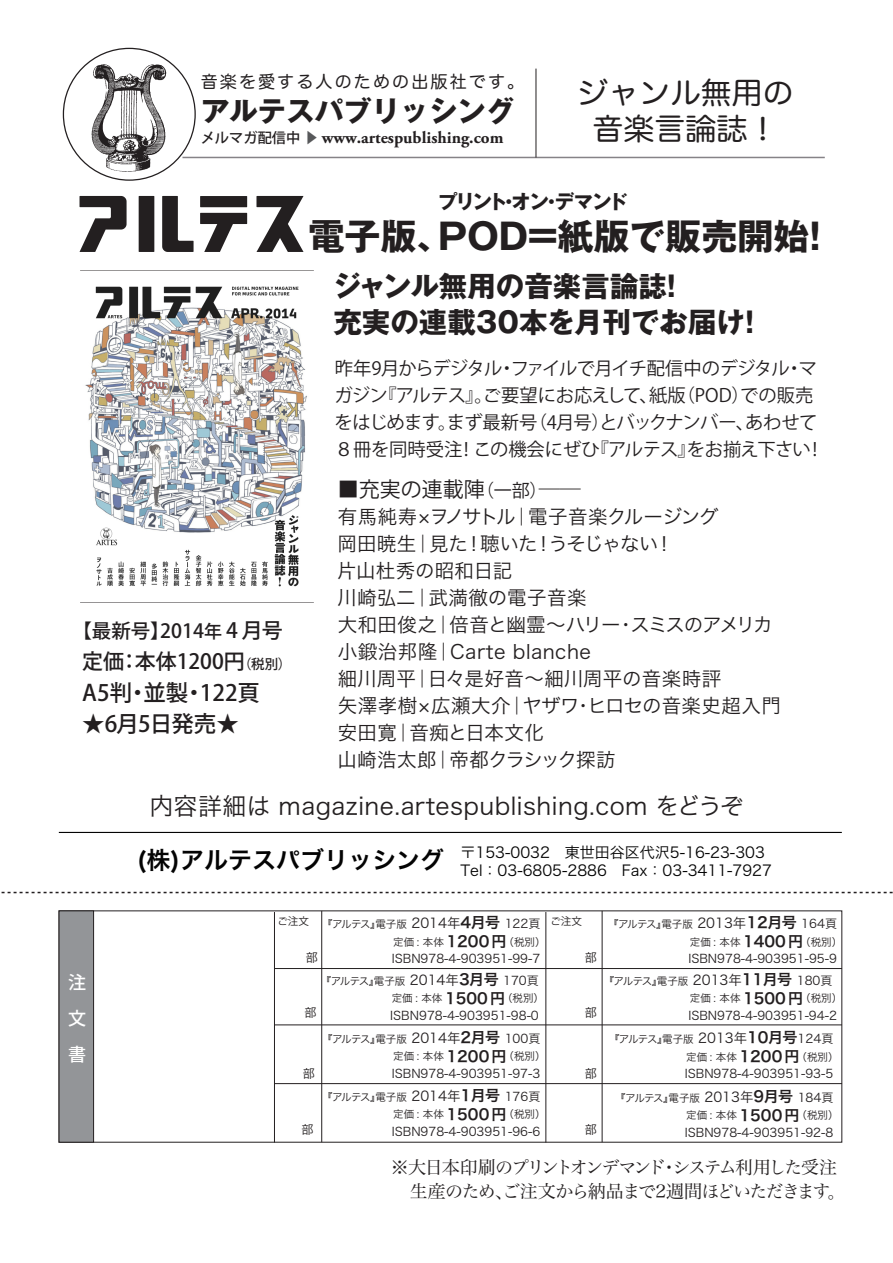
<style>
.page{position:relative;width:893px;height:1263px;background:#fff}
.page>*{position:absolute;margin:0;border:0;box-sizing:border-box;transform-origin:0 0}
.t1{font:700 36px "Gothic MB101 Pro";color:#231f20}
.t2{font:30px/36px "Hira Maru Pro W4";color:#231f20;text-align:center}
.t3{font:700 28.5px/36px "Gothic MB101 Pro";color:#231f20}
.t4{font:24px "Hira Kaku Pro N W3";letter-spacing:.02em;color:#231f20}
.t5{font:24px "Hira Kaku Pro W6";color:#030303}
.t6{font:500 22.5px "Koz Go Pr 6 N";color:#231f20}
.t7{font:500 21px "Koz Go Pr 6 N";color:#231f20}
.t8{font:21px "Koz Go Pr 6 N";color:#231f20}
.t9{font:19.5px/27px "Hira Kaku Pro W3";letter-spacing:.01em;color:#231f20}
.t10{font:500 19.5px "Koz Go Pr 6 N";color:#231f20}
.t11{font:700 19.5px "Gothic MB101 Pro";letter-spacing:-.11em;color:#231f20}
.t12{font:18.3px/27px "Koz Go Pr 6 N";letter-spacing:-.03em;color:#231f20}
.t13{font:18px/24px "Hira Min Pro N W3";letter-spacing:-.085em;color:#231f20}
.t14{font:500 18px "Koz Go Pro";color:#fff}
.t15{font:700 17.1px "Adobe Garamond Pro";color:#231f20}
.t16{font:17.1px "Hira Maru Pro W4";letter-spacing:.12em;color:#231f20}
.t17{font:15px/18px "Hira Kaku Pro W3";color:#030303}
.t18{font:12px "Hira Kaku Pro N W3";color:#231f20}
.t19{font:12px "Hira Kaku Pro W3";color:#231f20}
.t20{font:10.5px "Hira Kaku Pro N W3";letter-spacing:-.06em;color:#231f20}
.t21{font:10.5px "Hira Kaku Pro W3";color:#231f20}
.t22{font:10.5px "Koz Go Pro";color:#231f20}
.s1{font-family:"Koz Go Pro";font-weight:500;font-size:14.25px}
.s2{font-family:"Koz Go Pro";font-weight:500;font-size:14.25px;color:#57585a}
.s3{font-size:18px}
.s4{font-size:21px}
.s5{font-size:13.5px}
.s6{font-family:"Hira Kaku Pro N W6";font-size:15px}
.s7{font-size:12px}
.s8{font-family:"Hira Kaku Pro W6";font-size:15px}
</style>
<div class="page">
<hr style="left:545px;top:912px;width:1px;height:230px;background:#231f20">
<hr style="left:602px;top:911px;width:1px;height:231px;background:#231f20">
<hr style="left:274px;top:912px;width:1px;height:230px;background:#231f20">
<hr style="left:59px;top:832px;width:783px;height:1px;background:#030303">
<hr style="left:321px;top:911px;width:1px;height:231px;background:#231f20">
<hr style="left:182px;top:157px;width:643px;height:1px;background:#868387">
<hr style="left:536px;top:69px;width:1px;height:88px;background:#231f20">
<svg style="left:92px;top:64px;width:74px;height:108px"></svg>
<hr style="left:274px;top:1024px;width:568px;height:1px;background:#231f20">
<hr style="left:274px;top:968px;width:568px;height:1px;background:#231f20">
<hr style="left:274px;top:1083px;width:568px;height:1px;background:#231f20">
<svg style="left:80px;top:196px;width:47px;height:56px"></svg>
<svg style="left:139px;top:196px;width:15px;height:56px"></svg>
<svg style="left:162px;top:196px;width:32px;height:56px"></svg>
<svg style="left:256px;top:196px;width:48px;height:56px"></svg>
<svg style="left:200px;top:196px;width:48px;height:11px"></svg>
<svg style="left:200px;top:213px;width:47px;height:39px"></svg>
<svg style="left:2px;top:892px;width:891px;height:1px"></svg>
<div style="left:59px;top:910px;width:35px;height:232px;background:#939598;border:1px solid #231f20"></div>
<img style="left:85px;top:286px;width:222px;height:301px">
<p class="t16" style="left:201px;top:66px;width:325px">音楽を愛する人のための出版社です。</p>
<h3 class="t3" style="left:201px;top:90px;width:315px">アルテスパブリッシング</h3>
<p class="t15" style="left:201px;top:128px;width:304px"><span class="s1">メルマガ配信中</span> <span class="s2">▶</span> www.artespublishing.com</p>
<h2 class="t2" style="left:577px;top:73px;width:218px">ジャンル無用の音楽言論誌！</h2>
<p class="t11" style="left:438px;top:186px;width:191px">プリント・オン・デマンド</p>
<h1 class="t1" style="left:308px;top:206px;width:526px">電子版、POD＝紙版で販売開始！</h1>
<h3 class="t3" style="left:333px;top:264px;width:433px">ジャンル無用の音楽言論誌！<br>充実の連載30本を月刊でお届け！</h3>
<p class="t12" style="left:334px;top:355px;width:491px">昨年9月からデジタル・ファイルで月イチ配信中のデジタル・マガジン『アルテス』。ご要望にお応えして、紙版（POD）での販売をはじめます。まず最新号（4月号）とバックナンバー、あわせて８冊を同時受注！ この機会にぜひ『アルテス』をお揃え下さい！</p>
<p class="t8" style="left:338px;top:478px;width:244px">■充実の連載陣<span class="s3">（一部）</span>──</p>
<p class="t9" style="left:337px;top:502px;width:445px">有馬純寿×ヲノサトル｜電子音楽クルージング<br>岡田暁生｜見た！聴いた！うそじゃない！<br>片山杜秀の昭和日記<br>川崎弘二｜武満徹の電子音楽<br>大和田俊之｜倍音と幽霊～ハリー・スミスのアメリカ小鍛治邦隆｜Carte blanche<br>細川周平｜日々是好音～細川周平の音楽時評<br>矢澤孝樹×広瀬大介｜ヤザワ・ヒロセの音楽史超入門安田寛｜音痴と日本文化<br>山崎浩太郎｜帝都クラシック探訪</p>
<p class="t4" style="left:149px;top:784px;width:596px">内容詳細は magazine.artespublishing.com をどうぞ</p>
<p class="t10" style="left:73px;top:620px;width:212px">【最新号】2014<span class="s3">年</span> <span class="s4">4 月号</span></p>
<p class="t7" style="left:82px;top:650px;width:211px">定価：本体1200円<span class="s5">（税別）</span></p>
<p class="t6" style="left:82px;top:680px;width:179px">A5判・並製・122頁</p>
<p class="t6" style="left:82px;top:711px;width:158px">★6月5日発売★</p>
<p class="t14" style="left:68px;top:971px;width:19px">注</p>
<p class="t14" style="left:68px;top:1007px;width:19px">文</p>
<p class="t14" style="left:68px;top:1043px;width:19px">書</p>
<p class="t17" style="left:461px;top:842px;width:313px">〒153-0032　東世田谷区代沢5-16-23-303<br>Tel：03-6805-2886　Fax：03-3411-7927</p>
<p class="t5" style="left:137px;top:838px;width:333px">(株)アルテスパブリッシング　</p>
<p class="t22" style="left:277px;top:915px;width:33px">ご注文</p>
<p class="t19" style="left:306px;top:947px;width:13px">部</p>
<p class="t19" style="left:304px;top:1002px;width:13px">部</p>
<p class="t19" style="left:303px;top:1063px;width:13px">部</p>
<p class="t19" style="left:301px;top:1119px;width:13px">部</p>
<p class="t20" style="left:322px;top:915px;width:220px">『アルテス』電子版 <span class="s5">2014年</span><span class="s6">4月号</span> <span class="s7">122頁</span></p>
<p class="t21" style="left:393px;top:932px;width:154px">定価 : 本体 <span class="s8">1200円</span>（税別）</p>
<p class="t18" style="left:392px;top:948px;width:150px">ISBN978-4-903951-99-7</p>
<p class="t20" style="left:321px;top:971px;width:220px">『アルテス』電子版 <span class="s5">2014年</span><span class="s6">3月号</span> <span class="s7">170頁</span></p>
<p class="t21" style="left:392px;top:989px;width:154px">定価 : 本体 <span class="s8">1500円</span>（税別）</p>
<p class="t18" style="left:390px;top:1004px;width:150px">ISBN978-4-903951-98-0</p>
<p class="t20" style="left:322px;top:1030px;width:220px">『アルテス』電子版 <span class="s5">2014年</span><span class="s6">2月号</span> <span class="s7">100頁</span></p>
<p class="t21" style="left:393px;top:1047px;width:154px">定価 : 本体 <span class="s8">1200円</span>（税別）</p>
<p class="t18" style="left:392px;top:1063px;width:150px">ISBN978-4-903951-97-3</p>
<p class="t20" style="left:322px;top:1088px;width:220px">『アルテス』電子版 <span class="s5">2014年</span><span class="s6">1月号</span> <span class="s7">176頁</span></p>
<p class="t21" style="left:393px;top:1105px;width:154px">定価 : 本体 <span class="s8">1500円</span>（税別）</p>
<p class="t18" style="left:392px;top:1121px;width:150px">ISBN978-4-903951-96-6</p>
<p class="t22" style="left:550px;top:915px;width:33px">ご注文</p>
<p class="t19" style="left:585px;top:947px;width:13px">部</p>
<p class="t19" style="left:585px;top:1002px;width:13px">部</p>
<p class="t19" style="left:585px;top:1063px;width:13px">部</p>
<p class="t19" style="left:585px;top:1119px;width:13px">部</p>
<p class="t20" style="left:608px;top:915px;width:230px">『アルテス』電子版 <span class="s5">2013年</span><span class="s6">12月号</span> <span class="s7">164頁</span></p>
<p class="t21" style="left:690px;top:932px;width:154px">定価 : 本体 <span class="s8">1400円</span>（税別）</p>
<p class="t18" style="left:688px;top:948px;width:150px">ISBN978-4-903951-95-9</p>
<p class="t20" style="left:604px;top:972px;width:230px">『アルテス』電子版 <span class="s5">2013年</span><span class="s6">11月号</span> <span class="s7">180頁</span></p>
<p class="t21" style="left:690px;top:989px;width:154px">定価 : 本体 <span class="s8">1500円</span>（税別）</p>
<p class="t18" style="left:688px;top:1005px;width:150px">ISBN978-4-903951-94-2</p>
<p class="t20" style="left:609px;top:1030px;width:226px">『アルテス』電子版 <span class="s5">2013年</span><span class="s6">10月号</span><span class="s7">124頁</span></p>
<p class="t21" style="left:686px;top:1047px;width:154px">定価 : 本体 <span class="s8">1200円</span>（税別）</p>
<p class="t18" style="left:685px;top:1063px;width:150px">ISBN978-4-903951-93-5</p>
<p class="t20" style="left:615px;top:1088px;width:220px">『アルテス』電子版 <span class="s5">2013年</span><span class="s6">9月号</span> <span class="s7">184頁</span></p>
<p class="t21" style="left:686px;top:1106px;width:154px">定価 : 本体 <span class="s8">1500円</span>（税別）</p>
<p class="t18" style="left:685px;top:1122px;width:150px">ISBN978-4-903951-92-8</p>
<p class="t13" style="left:391px;top:1153px;width:456px">※大日本印刷のプリントオンデマンド・システム利用した受注　生産のため、ご注文から納品まで2週間ほどいただきます。</p>
</div>
